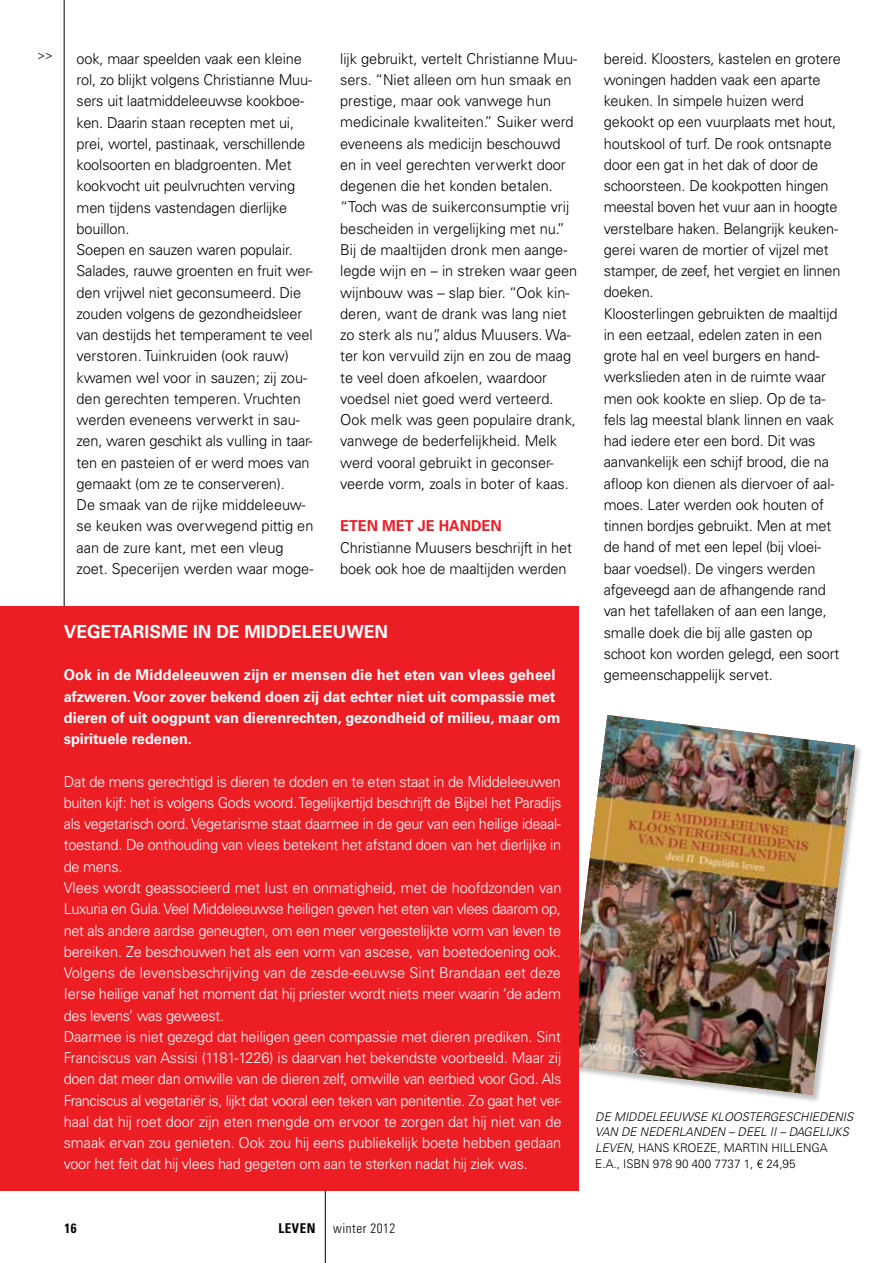
<style>
.page{position:relative;width:893px;height:1263px;background:#fff}
.page>*{position:absolute;margin:0;border:0;box-sizing:border-box;transform-origin:0 0}
.t1{font:700 18px "Univers LT Std";color:#fff}
.t2{font:300 15px/21.3px "Univers LT Std";letter-spacing:-.01em;color:#000}
.t3{font:300 15px/21.3px "Univers LT Std";letter-spacing:-.02em;color:#fff}
.t4{font:700 15px/21.3px "Univers LT Std";color:#fff}
.t5{font:700 15px "Univers LT Std";color:#ed1d24}
.t6{font:300 condensed 13.5px "Univers LT Std";letter-spacing:.04em;color:#000}
.t7{font:700 condensed 13.5px "Univers LT Std";letter-spacing:.04em;color:#000}
.t8{font:italic 300 12px/15.9px "Univers LT Std";color:#000}
.t9{font:300 12px/15.9px "Univers LT Std";color:#000}
.s1{font-style:normal}
</style>
<div class="page">
<hr style="left:325px;top:1191px;width:1px;height:72px;background:#000">
<div style="left:565px;top:715px;width:299px;height:388px;background:#000;opacity:.25"></div>
<img style="left:578px;top:715px;width:277px;height:380px">
<hr style="left:64px;top:0;width:1px;height:1169px;background:#000">
<div style="left:0;top:606px;width:578px;height:585px;background:#ed1d24"></div>
<p class="t9" style="left:38px;top:46px;width:17px">&gt;&gt;</p>
<p class="t2" style="left:77px;top:48px;width:238px">ook, maar speelden vaak een kleine rol, zo blijkt volgens Christianne Muu&shy;sers uit laatmiddeleeuwse kookboe&shy;ken. Daarin staan recepten met ui, prei, wortel, pastinaak, verschillende koolsoorten en bladgroenten. Met kookvocht uit peulvruchten verving men tijdens vastendagen dierlijke bouillon.<br>Soepen en sauzen waren populair.<br>Salades, rauwe groenten en fruit wer&shy;den vrijwel niet geconsumeerd. Die zouden volgens de gezondheidsleer van destijds het temperament te veel verstoren. Tuinkruiden (ook rauw) kwamen wel voor in sauzen; zij zou&shy;den gerechten temperen. Vruchten werden eveneens verwerkt in sau&shy;zen, waren geschikt als vulling in taar&shy;ten en pasteien of er werd moes van gemaakt (om ze te conserveren).<br>De smaak van de rijke middeleeuw&shy;se keuken was overwegend pittig en aan de zure kant, met een vleug zoet. Specerijen werden waar moge-</p>
<p class="t2" style="left:340px;top:48px;width:239px">lijk gebruikt, vertelt Christianne Muu&shy;sers. “Niet alleen om hun smaak en prestige, maar ook vanwege hun medicinale kwaliteiten.” Suiker werd eveneens als medicijn beschouwd en in veel gerechten verwerkt door degenen die het konden betalen. “Toch was de suikerconsumptie vrij bescheiden in vergelijking met nu.” Bij de maaltijden dronk men aange&shy;legde wijn en – in streken waar geen wijnbouw was – slap bier. “Ook kin&shy;deren, want de drank was lang niet zo sterk als nu”, aldus Muusers. Wa&shy;ter kon vervuild zijn en zou de maag te veel doen afkoelen, waardoor voedsel niet goed werd verteerd.<br>Ook melk was geen populaire drank, vanwege de bederfelijkheid. Melk werd vooral gebruikt in geconser&shy;veerde vorm, zoals in boter of kaas.</p>
<p class="t5" style="left:340px;top:517px;width:110px">Eten met jehanden</p>
<p class="t2" style="left:340px;top:537px;width:233px">Christianne Muusers beschrijft in het boek ook hoe de maaltijden werden</p>
<p class="t1" style="left:64px;top:621px;width:25px">Vege</p>
<p class="t1" style="left:111px;top:621px;width:22px">tarisme</p>
<p class="t1" style="left:193px;top:621px;width:81px">in de Middeleeuwen</p>
<p class="t4" style="left:64px;top:665px;width:498px">Ook in de Middeleeuwen zijn er mensen die het eten van vlees geheel afzweren. Voor zover bekend doen zij dat echter niet uit compassie met dieren of uit oogpunt van dierenrechten, gezondheid of milieu, maar om spirituele redenen.</p>
<p class="t3" style="left:64px;top:771px;width:499px">Dat de mens gerechtigd is dieren te doden en te eten staat in de Middeleeuwen buiten kijf: het is volgens Gods woord. Tegelijkertijd beschrijft de Bijbel het Paradijs als vegetarisch oord. Vegetarisme staat daarmee in de geur van een heilige ideaal&shy;toestand. De onthouding van vlees betekent het afstand doen van het dierlijke in de mens.<br>Vlees wordt geassocieerd met lust en onmatigheid, met de hoofdzonden van Luxuria en Gula. Veel Middeleeuwse heiligen geven het eten van vlees daarom op, net als andere aardse geneugten, om een meer vergeestelijkte vorm van leven te bereiken. Ze beschouwen het als een vorm van ascese, van boetedoening ook.<br>Volgens de levensbeschrijving van de zesde-eeuwse Sint Brandaan eet deze Ierse heilige vanaf het moment dat hij priester wordt niets meer waarin ‘de adem des levens’ was geweest.<br>Daarmee is niet gezegd dat heiligen geen compassie met dieren prediken. Sint Franciscus van Assisi (1181-1226) is daarvan het bekendste voorbeeld. Maar zij doen dat meer dan omwille van de dieren zelf, omwille van eerbied voor God. Als Franciscus al vegetariër is, lijkt dat vooral een teken van penitentie. Zo gaat het ver&shy;haal dat hij roet door zijn eten mengde om ervoor te zorgen dat hij niet van de smaak ervan zou genieten. Ook zou hij eens publiekelijk boete hebben gedaan voor het feit dat hij vlees had gegeten om aan te sterken nadat hij ziek was.</p>
<p class="t2" style="left:604px;top:48px;width:239px">bereid. Kloosters, kastelen en grotere woningen hadden vaak een aparte keuken. In simpele huizen werd gekookt op een vuurplaats met hout, houtskool of turf. De rook ontsnapte door een gat in het dak of door de schoorsteen. De kookpotten hingen meestal boven het vuur aan in hoogte verstelbare haken. Belangrijk keuken&shy;gerei waren de mortier of vijzel met stamper, de zeef, het vergiet en linnen doeken.<br>Kloosterlingen gebruikten de maaltijd in een eetzaal, edelen zaten in een grote hal en veel burgers en hand&shy;werkslieden aten in de ruimte waar men ook kookte en sliep. Op de ta&shy;fels lag meestal blank linnen en vaak had iedere eter een bord. Dit was aanvankelijk een schijf brood, die na afloop kon dienen als diervoer of aal&shy;moes. Later werden ook houten of tinnen bordjes gebruikt. Men at met de hand of met een lepel (bij vloei&shy;baar voedsel). De vingers werden afgeveegd aan de afhangende rand van het tafellaken of aan een lange, smalle doek die bij alle gasten op schoot kon worden gelegd, een soort gemeenschappelijk servet.</p>
<p class="t8" style="left:595px;top:1108px;width:259px">DE MIDDELEEUWSE KLOOSTERGESCHIEDENIS<br>VAN DE NEDERLAND</p>
<p class="t8" style="left:710px;top:1124px;width:141px">EN – DEEL II – DAGELIJKS</p>
<p class="t8" style="left:595px;top:1140px;width:60px">L EVEN<span class="s1">, Hans</span></p>
<p class="t9" style="left:673px;top:1140px;width:16px">Kroeze</p>
<p class="t9" style="left:717px;top:1140px;width:25px">, Martin</p>
<p class="t9" style="left:595px;top:1140px;width:202px;text-indent:176px">Hillenga<br>e .a., ISBN 978 90 400 7737 1, € 24,95</p>
<p class="t7" style="left:65px;top:1220px;width:14px">16</p>
<p class="t7" style="left:279px;top:1220px;width:39px">LEVEN</p>
<p class="t6" style="left:333px;top:1220px;width:63px">winter 2012</p>
</div>
